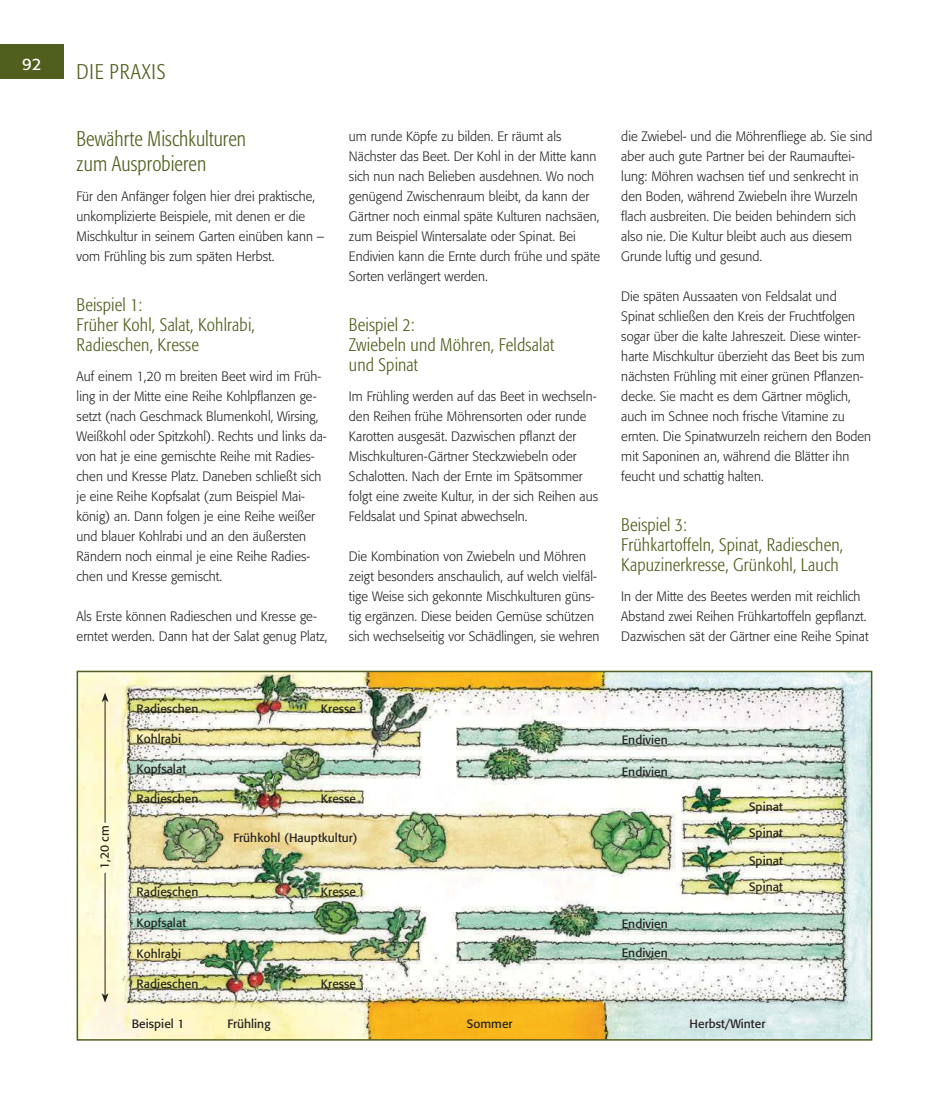
<style>
.page{position:relative;width:949px;height:1119px;background:#fff}
.page>*{position:absolute;margin:0;border:0;box-sizing:border-box;transform-origin:0 0}
.t1{font:300 condensed 21px/24.9px "Formata";letter-spacing:.005em;color:#505f1d;scale:.95 1}
.t2{font:300 condensed 21px "Formata";letter-spacing:.065em;color:#505f1d}
.t3{font:300 condensed 18px/20px "Formata";letter-spacing:.01em;color:#505f1d}
.t4{font:16.5px "Formata";color:#fff}
.t5{font:300 13.5px/20px "Formata";letter-spacing:.005em;color:#221f1f;scale:.95 1}
.t6{font:12px/26px "Formata";letter-spacing:.005em;color:#221f1f}
</style>
<div class="page">
<div style="left:0;top:45px;width:64px;height:34px;background:#505f1d"></div>
<img style="left:80px;top:673px;width:789px;height:364px">
<div style="left:77px;top:670px;width:795px;height:370px;border:2px solid #505f1d"></div>
<hr style="left:105px;top:699px;width:1px;height:123px;background:#221f1f">
<svg style="left:102px;top:692px;width:6px;height:10px"></svg>
<hr style="left:105px;top:872px;width:1px;height:123px;background:#221f1f">
<svg style="left:102px;top:993px;width:6px;height:9px"></svg>
<p class="t4" style="left:22px;top:57px;width:21px">92</p>
<h1 class="t2" style="left:77px;top:63px;width:91px">DIE PRAXIS</h1>
<h1 class="t1" style="left:77px;top:127px;width:180px">Bewährte Mischkulturen zum Ausprobieren</h1>
<p class="t5" style="left:77px;top:187px;width:262px">Für den Anfänger folgen hier drei praktische, unkomplizierte Beispiele, mit denen er die Mischkultur in seinem Garten einüben kann – vom Frühling bis zum späten Herbst.</p>
<h2 class="t3" style="left:77px;top:296px;width:180px">Beispiel 1:<br>Früher Kohl, Salat, Kohlrabi,<br>Radieschen, Kresse</h2>
<p class="t5" style="left:77px;top:367px;width:265px">Auf einem 1,20 m breiten Beet wird im Früh&shy;ling in der Mitte eine Reihe Kohlpflanzen ge&shy;setzt (nach Geschmack Blumenkohl, Wirsing, Weißkohl oder Spitzkohl). Rechts und links da&shy;von hat je eine gemischte Reihe mit Radies&shy;chen und Kresse Platz. Daneben schließt sich je eine Reihe Kopfsalat (zum Beispiel Mai&shy;könig) an. Dann folgen je eine Reihe weißer und blauer Kohlrabi und an den äußersten Rändern noch einmal je eine Reihe Radies&shy;chen und Kresse gemischt.</p>
<p class="t5" style="left:77px;top:607px;width:266px">Als Erste können Radieschen und Kresse ge&shy;erntet werden. Dann hat der Salat genug Platz,</p>
<p class="t5" style="left:349px;top:127px;width:266px">um runde Köpfe zu bilden. Er räumt als Nächster das Beet. Der Kohl in der Mitte kann sich nun nach Belieben ausdehnen. Wo noch genügend Zwischenraum bleibt, da kann der Gärtner noch einmal späte Kulturen nachsäen, zum Beispiel Wintersalate oder Spinat. Bei Endivien kann die Ernte durch frühe und späte Sorten verlängert werden.</p>
<h2 class="t3" style="left:349px;top:316px;width:207px">Beispiel 2:<br>Zwiebeln und Möhren, Feldsalat und Spinat</h2>
<p class="t5" style="left:349px;top:387px;width:264px">Im Frühling werden auf das Beet in wechseln&shy;den Reihen frühe Möhrensorten oder runde Karotten ausgesät. Dazwischen pflanzt der Mischkulturen-Gärtner Steckzwiebeln oder Schalotten. Nach der Ernte im Spätsommer folgt eine zweite Kultur, in der sich Reihen aus Feldsalat und Spinat abwechseln.</p>
<p class="t5" style="left:349px;top:547px;width:265px">Die Kombination von Zwiebeln und Möhren zeigt besonders anschaulich, auf welch vielfäl&shy;tige Weise sich gekonnte Mischkulturen güns&shy;tig ergänzen. Diese beiden Gemüse schützen sich wechselseitig vor Schädlingen, sie wehren</p>
<p class="t5" style="left:621px;top:127px;width:266px">die Zwiebel- und die Möhrenfliege ab. Sie sind aber auch gute Partner bei der Raumauftei&shy;lung: Möhren wachsen tief und senkrecht in den Boden, während Zwiebeln ihre Wurzeln flach ausbreiten. Die beiden behindern sich also nie. Die Kultur bleibt auch aus diesem Grunde luftig und gesund.</p>
<p class="t5" style="left:621px;top:287px;width:264px">Die späten Aussaaten von Feldsalat und Spinat schließen den Kreis der Fruchtfolgen sogar über die kalte Jahreszeit. Diese winter&shy;harte Mischkultur überzieht das Beet bis zum nächsten Frühling mit einer grünen Pflanzen&shy;decke. Sie macht es dem Gärtner möglich, auch im Schnee noch frische Vitamine zu ernten. Die Spinatwurzeln reichern den Boden mit Saponinen an, während die Blätter ihn feucht und schattig halten.</p>
<h2 class="t3" style="left:621px;top:515px;width:223px">Beispiel 3:<br>Frühkartoffeln, Spinat, Radieschen,<br>Kapuzinerkresse, Grünkohl, Lauch</h2>
<p class="t5" style="left:621px;top:587px;width:262px">In der Mitte des Beetes werden mit reichlich<br>Abstand zwei Reihen Frühkartoffeln gepflanzt.<br>Dazwischen sät der Gärtner eine Reihe Spinat</p>
<p class="t6" style="left:92px;top:869px;width:45px;rotate:-90deg">1,20 cm</p>
<p class="t6" style="left:136px;top:696px;width:63px">Radieschen</p>
<p class="t6" style="left:136px;top:727px;width:46px">Kohlrabi</p>
<p class="t6" style="left:136px;top:756px;width:51px">Kopfsalat</p>
<p class="t6" style="left:136px;top:786px;width:63px">Radieschen</p>
<p class="t6" style="left:321px;top:696px;width:37px">Kresse</p>
<p class="t6" style="left:321px;top:786px;width:37px">Kresse</p>
<p class="t6" style="left:233px;top:825px;width:125px">Frühkohl (Hauptkultur)</p>
<p class="t6" style="left:136px;top:880px;width:63px">Radieschen</p>
<p class="t6" style="left:321px;top:880px;width:37px">Kresse</p>
<p class="t6" style="left:136px;top:910px;width:51px">Kopfsalat</p>
<p class="t6" style="left:136px;top:941px;width:46px">Kohlrabi</p>
<p class="t6" style="left:136px;top:971px;width:63px">Radieschen</p>
<p class="t6" style="left:321px;top:971px;width:37px">Kresse</p>
<p class="t6" style="left:621px;top:727px;width:47px">Endivien</p>
<p class="t6" style="left:621px;top:759px;width:47px">Endivien</p>
<p class="t6" style="left:621px;top:911px;width:47px">Endivien</p>
<p class="t6" style="left:621px;top:940px;width:47px">Endivien</p>
<p class="t6" style="left:748px;top:794px;width:35px">Spinat<br>Spinat</p>
<p class="t6" style="left:748px;top:848px;width:35px">Spinat</p>
<p class="t6" style="left:748px;top:875px;width:35px">Spinat</p>
<p class="t6" style="left:132px;top:1012px;width:54px">Beispiel 1</p>
<p class="t6" style="left:227px;top:1012px;width:45px">Frühling</p>
<p class="t6" style="left:466px;top:1012px;width:47px">Sommer</p>
<p class="t6" style="left:689px;top:1012px;width:77px">Herbst/Winter</p>
</div>
